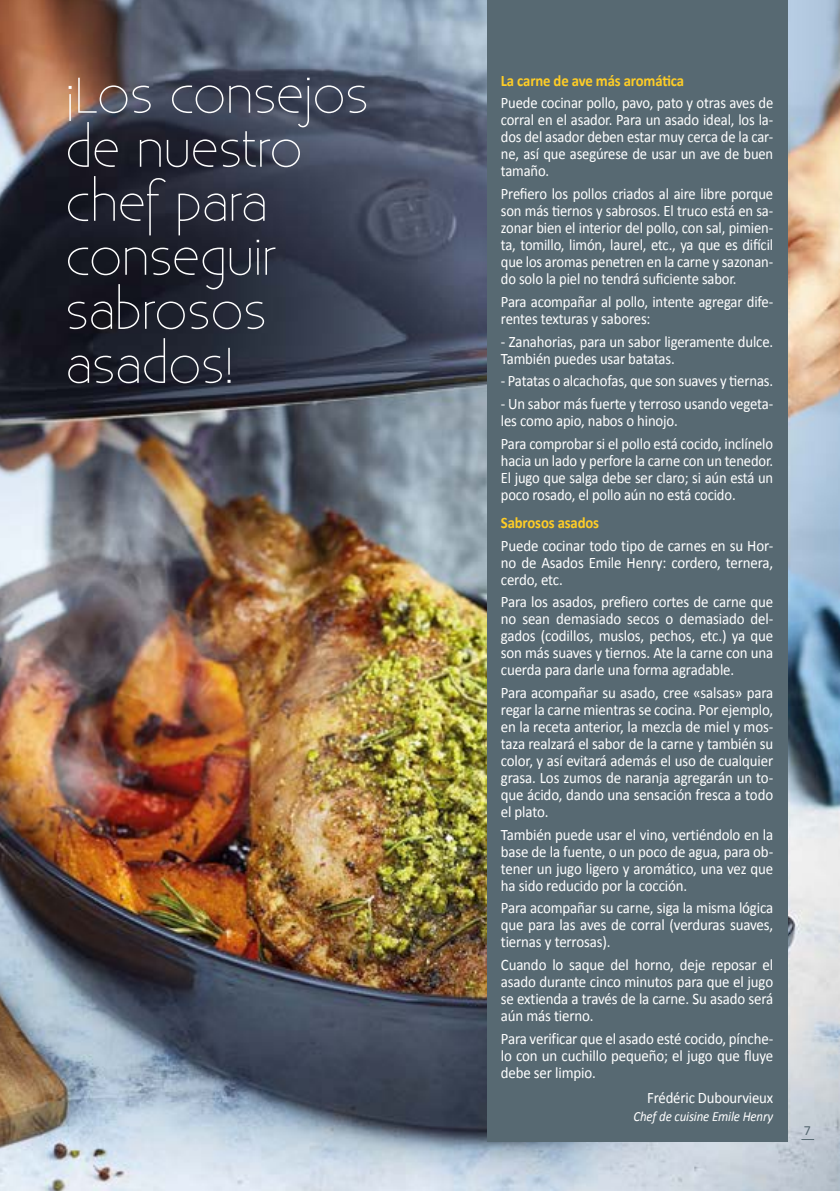
<style>
.page{position:relative;width:840px;height:1191px;background:#fff}
.page>*{position:absolute;margin:0;border:0;box-sizing:border-box;transform-origin:0 0}
.t1{font:300 50px/54px "Existence";color:#fff}
.t2{font:16px/17px "Calibri";letter-spacing:-.01em;color:#fff;text-align:justify;scale:.93 1}
.t3{font:16px/17px "Calibri";letter-spacing:-.01em;color:#fff;text-align:justify;scale:.91 1}
.t4{font:16px/17px "Calibri";letter-spacing:-.01em;color:#fff;scale:.92 1}
.t5{font:700 16px "Calibri";letter-spacing:-.01em;color:#ffcd26;scale:.92 1}
.t6{font:italic 14px "Calibri";letter-spacing:-.01em;color:#fff;scale:.92 1}
.t7{font:14px "Calibri";color:#576972}
</style>
<div class="page">
<img style="left:0;top:0;width:839px;height:1191px">
<div style="left:486px;top:0;width:301px;height:1141px;background:#576972"></div>
<svg style="left:801px;top:1139px;width:12px;height:1px"></svg>
<h1 class="t1" style="left:65px;top:66px;width:304px">¡Los consejos de nuestro chef para conseguir sabrosos asados!</h1>
<p class="t5" style="left:500px;top:70px;width:200px">La carne de ave más aromática</p>
<p class="t3" style="left:500px;top:95px;width:301px">Puede cocinar pollo, pavo, pato y otras aves de corral en el asador. Para un asado ideal, los la&shy;dos del asador deben estar muy cerca de la car&shy;ne, así que asegúrese de usar un ave de buen tamaño.</p>
<p class="t3" style="left:500px;top:185px;width:301px">Prefiero los pollos criados al aire libre porque son más tiernos y sabrosos. El truco está en sa&shy;zonar bien el interior del pollo, con sal, pimien&shy;ta, tomillo, limón, laurel, etc., ya que es difícil que los aromas penetren en la carne y sazonan&shy;do solo la piel no tendrá suficiente sabor.</p>
<p class="t4" style="left:500px;top:293px;width:297px">Para acompañar al pollo, intente agregar dife&shy;rentes texturas y sabores:</p>
<p class="t4" style="left:500px;top:333px;width:297px">- Zanahorias, para un sabor ligeramente dulce.<br>También puedes usar batatas.</p>
<p class="t4" style="left:500px;top:372px;width:297px">- Patatas o alcachofas, que son suaves y tiernas.</p>
<p class="t4" style="left:500px;top:395px;width:297px">- Un sabor más fuerte y terroso usando vegeta&shy;les como apio, nabos o hinojo.</p>
<p class="t3" style="left:500px;top:435px;width:300px">Para comprobar si el pollo está cocido, inclínelo hacia un lado y perfore la carne con un tenedor.<br>El jugo que salga debe ser claro; si aún está un poco rosado, el pollo aún no está cocido.</p>
<p class="t5" style="left:500px;top:512px;width:108px">Sabrosos asados</p>
<p class="t2" style="left:500px;top:537px;width:294px">Puede cocinar todo tipo de carnes en su Hor&shy;no de Asados Emile Henry: cordero, ternera, cerdo, etc.</p>
<p class="t2" style="left:500px;top:593px;width:294px">Para los asados, prefiero cortes de carne que no sean demasiado secos o demasiado del&shy;gados (codillos, muslos, pechos, etc.) ya que son más suaves y tiernos. Ate la carne con una cuerda para darle una forma agradable.</p>
<p class="t2" style="left:500px;top:684px;width:294px">Para acompañar su asado, cree «salsas» para regar la carne mientras se cocina. Por ejemplo, en la receta anterior, la mezcla de miel y mos&shy;taza realzará el sabor de la carne y también su color, y así evitará además el uso de cualquier grasa. Los zumos de naranja agregarán un to&shy;que ácido, dando una sensación fresca a todo el plato.</p>
<p class="t2" style="left:500px;top:826px;width:294px">También puede usar el vino, vertiéndolo en la base de la fuente, o un poco de agua, para ob&shy;tener un jugo ligero y aromático, una vez que ha sido reducido por la cocción.</p>
<p class="t2" style="left:500px;top:899px;width:294px">Para acompañar su carne, siga la misma lógica que para las aves de corral (verduras suaves, tiernas y terrosas).</p>
<p class="t2" style="left:500px;top:956px;width:294px">Cuando lo saque del horno, deje reposar el asado durante cinco minutos para que el jugo se extienda a través de la carne. Su asado será aún más tierno.</p>
<p class="t2" style="left:500px;top:1030px;width:294px">Para verificar que el asado esté cocido, pínche&shy;lo con un cuchillo pequeño; el jugo que fluye debe ser limpio.</p>
<p class="t4" style="left:646px;top:1089px;width:139px">Frédéric Dubourvieux</p>
<p class="t6" style="left:633px;top:1107px;width:153px">Chef de cuisine Emile Henry</p>
<p class="t7" style="left:803px;top:1122px;width:9px">7</p>
</div>
